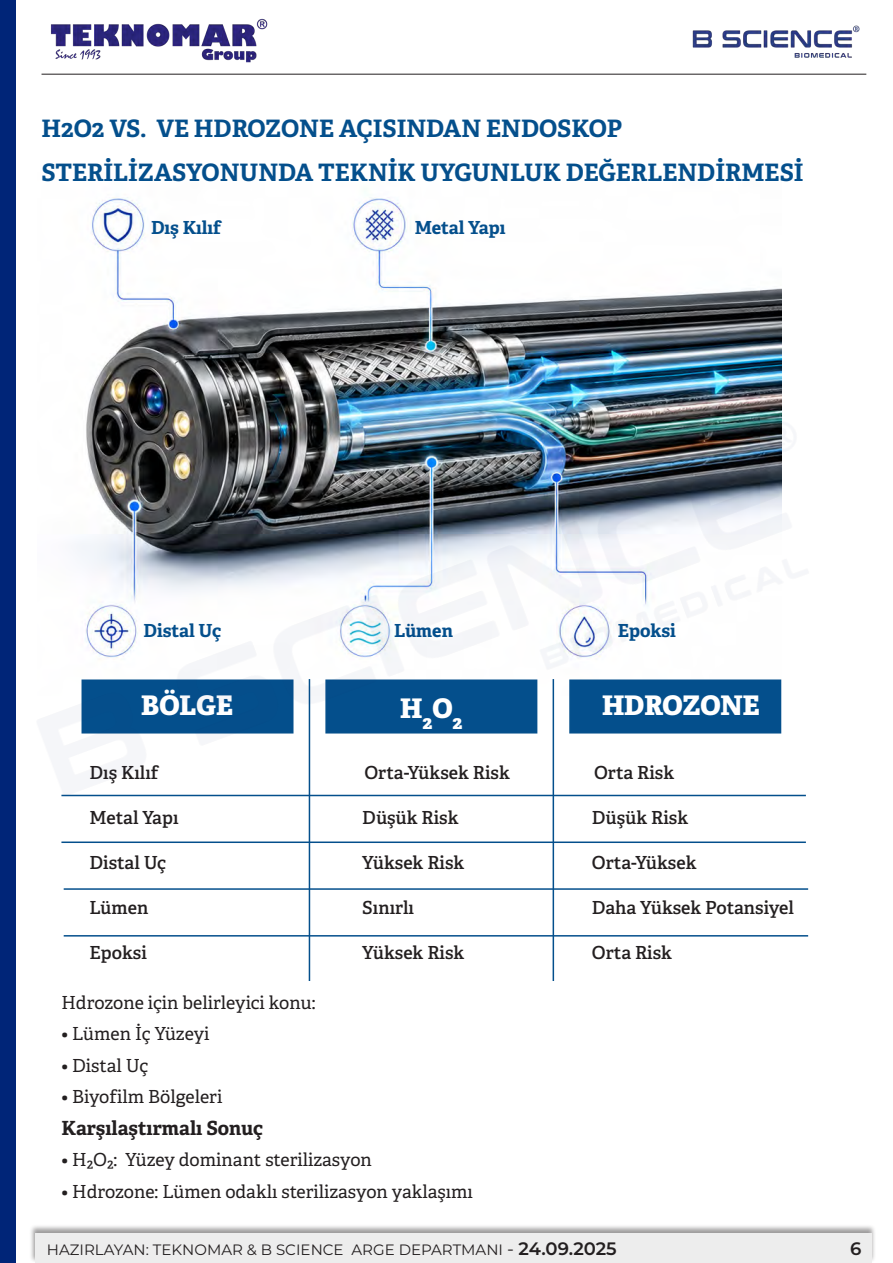
<style>
.page{position:relative;width:893px;height:1263px;background:#fff}
.page>*{position:absolute;margin:0;border:0;box-sizing:border-box;transform-origin:0 0}
.t1{font:800 27px "Adelle";color:#fff}
.t2{font:700 24px "Adelle";color:#044f8c}
.t3{font:700 19.5px "Adelle";color:#231f20}
.t4{font:18px "Adelle";color:#231f20}
.t5{font:600 18px "Adelle";color:#231f20}
.t6{font:700 18px "Adelle";color:#044f8c}
.t7{font:600 18px "Montserrat";color:#231f20}
.t8{font:15px "Montserrat";color:#231f20}
.s1{font-size:18px}
.s2{font-weight:600;font-size:18px}
</style>
<div class="page">
<img style="left:91px;top:197px;width:690px;height:173px">
<div style="left:30px;top:1224px;width:846px;height:39px;background:#231f20;opacity:.44"></div>
<div style="left:36px;top:1233px;width:836px;height:30px;background:#ededed"></div>
<img style="left:50px;top:18px;width:218px;height:45px">
<img style="left:692px;top:25px;width:168px;height:33px">
<hr style="left:42px;top:74px;width:824px;height:1px;background:#231f20">
<hr style="left:309px;top:679px;width:1px;height:302px;background:#044f8c">
<hr style="left:553px;top:679px;width:1px;height:302px;background:#044f8c">
<hr style="left:64px;top:935px;width:744px;height:1px;background:#044f8c">
<div style="left:0;top:0;width:16px;height:1263px;background:#002578"></div>
<img style="left:61px;top:370px;width:748px;height:523px">
<p class="t2" style="left:42px;top:113px;width:582px">H2O2 VS. VE HDROZONE AÇISINDAN ENDOSKOP</p>
<p class="t2" style="left:42px;top:157px;width:764px">STERILIZASYONUNDA TEKNIK UYGUNLUK DEĞERLENDIRMESI</p>
<p class="t6" style="left:151px;top:216px;width:72px">Dış Kılıf</p>
<p class="t6" style="left:415px;top:216px;width:92px">Metal Yapı</p>
<p class="t6" style="left:144px;top:619px;width:79px">Distal Uç</p>
<p class="t6" style="left:394px;top:619px;width:60px">Lümen</p>
<p class="t6" style="left:618px;top:619px;width:60px">Epoksi</p>
<p class="t1" style="left:141px;top:688px;width:93px">BÖLGE</p>
<p class="t1" style="left:602px;top:688px;width:159px">HDROZONE</p>
<p class="t1" style="left:400px;top:691px;width:64px">H<sub>2</sub>O<sub>2</sub></p>
<p class="t5" style="left:90px;top:761px;width:70px">Dış Kılıf</p>
<p class="t5" style="left:90px;top:806px;width:91px">Metal Yapı</p>
<p class="t5" style="left:90px;top:851px;width:78px">Distal Uç</p>
<p class="t5" style="left:90px;top:896px;width:60px">Lümen</p>
<p class="t5" style="left:90px;top:941px;width:59px">Epoksi</p>
<p class="t5" style="left:364px;top:761px;width:147px">Orta-Yüksek Risk</p>
<p class="t5" style="left:362px;top:806px;width:98px">Düşük Risk</p>
<p class="t5" style="left:362px;top:851px;width:104px">Yüksek Risk</p>
<p class="t5" style="left:362px;top:896px;width:53px">Sınırlı</p>
<p class="t5" style="left:362px;top:941px;width:104px">Yüksek Risk</p>
<p class="t4" style="left:61px;top:991px;width:256px">Hdrozone için belirleyici konu:</p>
<p class="t4" style="left:61px;top:1023px;width:150px">• Lümen İç Yüzeyi</p>
<p class="t4" style="left:61px;top:1054px;width:88px">• Distal Uç</p>
<p class="t4" style="left:61px;top:1086px;width:162px">• Biyofilm Bölgeleri</p>
<p class="t3" style="left:61px;top:1115px;width:203px">Karşılaştırmalı Sonuç</p>
<p class="t4" style="left:61px;top:1149px;width:312px">• H₂O₂: Yüzey dominant sterilizasyon</p>
<p class="t4" style="left:61px;top:1180px;width:413px">• Hdrozone: Lümen odaklı sterilizasyon yaklaşımı</p>
<p class="t5" style="left:594px;top:761px;width:82px">Orta Risk</p>
<p class="t5" style="left:592px;top:806px;width:98px">Düşük Risk</p>
<p class="t5" style="left:592px;top:851px;width:106px">Orta-Yüksek</p>
<p class="t5" style="left:592px;top:896px;width:204px">Daha Yüksek Potansiyel</p>
<p class="t5" style="left:592px;top:941px;width:82px">Orta Risk</p>
<p class="t8" style="left:47px;top:1239px;width:571px">HAZIRLAYAN: TEKNOMAR &amp; B SCIENCE ARGE DEPARTMANI <span class="s1">-</span> <span class="s2">24.09.2025</span></p>
<p class="t7" style="left:850px;top:1236px;width:13px">6</p>
</div>
